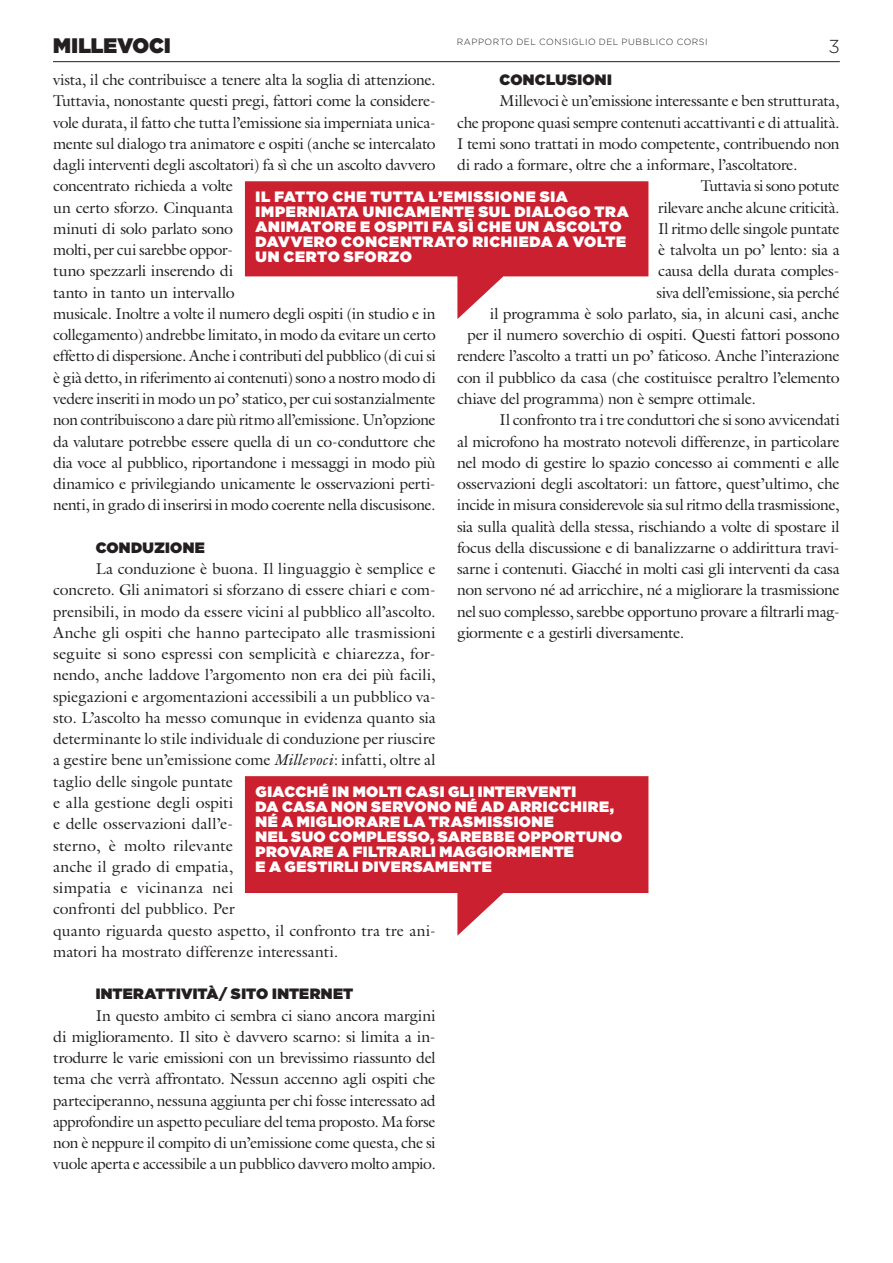
<style>
.page{position:relative;width:893px;height:1263px;background:#fff}
.page>*{position:absolute;margin:0;border:0;box-sizing:border-box;transform-origin:0 0}
.ParagrafoDomandeInte{font:900 21px "Gotham";color:#231f20}
.t1{font:300 18.75px "Gotham";color:#231f20}
.Galliard_10_5_11{font:15.75px/21.3px "Galliard";letter-spacing:-.01em;color:#231f20;text-align:justify}
.Galliard_10_5_11-2{font:15.75px "Galliard";letter-spacing:-.03em;color:#231f20}
.BandieraBaloonGotham{font:900 15px/15px "Gotham";letter-spacing:.035em;color:#fff}
.Galliard_10_5_11-3{font:900 15px "Gotham";letter-spacing:.02em;color:#231f20}
.t2{font:300 9px "Gotham";letter-spacing:.06em;color:#231f20}
.s1{font-style:italic}
</style>
<div class="page">
<hr style="left:53px;top:61px;width:787px;height:1px;background:#231f20">
<svg style="left:245px;top:776px;width:403px;height:160px;fill:#cb202f"></svg>
<svg style="left:245px;top:181px;width:403px;height:138px;fill:#cb202f"></svg>
<p class="ParagrafoDomandeInte" style="left:53px;top:31px;width:119px">MILLEVOCI</p>
<p class="t2" style="left:457px;top:36px;width:252px">RAPPORTO DEL CONSIGLIO DEL PUBBLICO CORSI</p>
<p class="t1" style="left:828px;top:35px;width:13px">3</p>
<p class="Galliard_10_5_11" style="left:53px;top:69px;width:384px;text-align:left">vista, il che contribuisce a tenere alta la soglia di attenzione.<br>Tuttavia, nonostante questi pregi, fattori come la considere&shy;vole durata, il fatto che tutta l’emissione sia imperniata unica&shy;mente sul dialogo tra animatore e ospiti (anche se intercalato dagli interventi degli ascoltatori) fa sì che un ascolto davvero concentrato richieda a volte<br>un certo sforzo. Cinquanta<br>minuti di solo parlato sono<br>molti, per cui sarebbe oppor-<br>tuno spezzarli inserendo di<br>tanto in tanto un intervallo<br>musicale. Inoltre a volte il numero degli ospiti (in studio e in collegamento) andrebbe limitato, in modo da evitare un certo effetto di dispersione. Anche i contributi del pubblico (di cui si è già detto, in riferimento ai contenuti) sono a nostro modo di vedere inseriti in modo un po’ statico, per cui sostanzialmente non contribuiscono a dare più ritmo all’emissione. Un’opzione da valutare potrebbe essere quella di un co-conduttore che dia voce al pubblico, riportandone i messaggi in modo più dinamico e privilegiando unicamente le osservazioni perti&shy;nenti, in grado di inserirsi in modo coerente nella discusisone.</p>
<p class="Galliard_10_5_11-3" style="left:96px;top:537px;width:111px">CONDUZIONE</p>
<p class="Galliard_10_5_11" style="left:53px;top:558px;width:384px;text-align:left;text-indent:43px">La conduzione è buona. Il linguaggio è semplice e concreto. Gli animatori si sforzano di essere chiari e com&shy;prensibili, in modo da essere vicini al pubblico all’ascolto.<br>Anche gli ospiti che hanno partecipato alle trasmissioni seguite si sono espressi con semplicità e chiarezza, for&shy;nendo, anche laddove l’argomento non era dei più facili, spiegazioni e argomentazioni accessibili a un pubblico va&shy;sto. L’ascolto ha messo comunque in evidenza quanto sia determinante lo stile individuale di conduzione per riuscire a gestire bene un’emissione come <span class="s1">Millevoci</span>: infatti, oltre al taglio delle singole puntate<br>e alla gestione degli ospiti<br>e delle osservazioni dall’e-<br>sterno, è molto rilevante<br>anche il grado di empatia,<br>simpatia e vicinanza nei<br>confronti del pubblico. Per<br>quanto riguarda questo aspetto, il confronto tra tre ani&shy;matori ha mostrato differenze interessanti.</p>
<p class="Galliard_10_5_11-3" style="left:96px;top:983px;width:259px">INTERATTIVITÀ/ SITO INTERNET</p>
<p class="Galliard_10_5_11" style="left:53px;top:1004px;width:384px;text-indent:43px">In questo ambito ci sembra ci siano ancora margini di miglioramento. Il sito è davvero scarno: si limita a in&shy;trodurre le varie emissioni con un brevissimo riassunto del tema che verrà affrontato. Nessun accenno agli ospiti che parteciperanno, nessuna aggiunta per chi fosse interessato ad approfondire un aspetto peculiare del tema proposto. Ma forse non è neppure il compito di un’emissione come questa, che si vuole aperta e accessibile a un pubblico davvero molto ampio.</p>
<p class="Galliard_10_5_11-3" style="left:500px;top:69px;width:114px">CONCLUSIONI</p>
<p class="Galliard_10_5_11" style="left:457px;top:90px;width:384px;text-indent:43px">Millevoci è un’emissione interessante e ben strutturata, che propone quasi sempre contenuti accattivanti e di attualità.<br>I temi sono trattati in modo competente, contribuendo non di rado a formare, oltre che a informare, l’ascoltatore.</p>
<p class="Galliard_10_5_11-2" style="left:701px;top:176px;width:140px">Tuttavia si sono potute</p>
<p class="Galliard_10_5_11" style="left:658px;top:196px;width:183px">rilevare anche alcune criticità.</p>
<p class="Galliard_10_5_11-2" style="left:658px;top:219px;width:183px">Il ritmo delle singole puntate</p>
<p class="Galliard_10_5_11" style="left:658px;top:239px;width:183px">è talvolta un po’ lento: sia a</p>
<p class="Galliard_10_5_11" style="left:658px;top:260px;width:183px">causa della durata comples-</p>
<p class="Galliard_10_5_11" style="left:657px;top:281px;width:184px">siva dell’emissione, sia perché</p>
<p class="Galliard_10_5_11" style="left:490px;top:303px;width:351px">il programma è solo parlato, sia, in alcuni casi, anche</p>
<p class="Galliard_10_5_11" style="left:468px;top:324px;width:374px">per il numero soverchio di ospiti. Questi fattori possono</p>
<p class="Galliard_10_5_11" style="left:457px;top:345px;width:384px">rendere l’ascolto a tratti un po’ faticoso. Anche l’interazione</p>
<p class="Galliard_10_5_11" style="left:457px;top:366px;width:384px">con il pubblico da casa (che costituisce peraltro l’elemento</p>
<p class="Galliard_10_5_11" style="left:457px;top:388px;width:300px">chiave del programma) non è sempre ottimale.</p>
<p class="Galliard_10_5_11" style="left:457px;top:409px;width:384px;text-indent:43px">Il confronto tra i tre conduttori che si sono avvicendati al microfono ha mostrato notevoli differenze, in particolare nel modo di gestire lo spazio concesso ai commenti e alle osservazioni degli ascoltatori: un fattore, quest’ultimo, che incide in misura considerevole sia sul ritmo della trasmissione, sia sulla qualità della stessa, rischiando a volte di spostare il focus della discussione e di banalizzarne o addirittura travi&shy;sarne i contenuti. Giacché in molti casi gli interventi da casa non servono né ad arricchire, né a migliorare la trasmissione nel suo complesso, sarebbe opportuno provare a filtrarli mag&shy;giormente e a gestirli diversamente.</p>
<p class="BandieraBaloonGotham" style="left:256px;top:189px;width:375px">IL FATTO CHE TUTTA L’EMISSIONE SIA<br>IMPERNIATA UNICAMENTE SUL DIALOGO TRA<br>ANIMATORE E OSPITI FA SÌ CHE UN ASCOLTO<br>DAVVERO CONCENTRATO RICHIEDA A VOLTE<br>UN CERTO SFORZO</p>
<p class="BandieraBaloonGotham" style="left:256px;top:784px;width:368px">GIACCHÉ IN MOLTI CASI GLI INTERVENTI<br>DA CASA NON SERVONO NÉ AD ARRICCHIRE, NÉ A MIGLIORARE LA TRASMISSIONE<br>NEL SUO COMPLESSO, SAREBBE OPPORTUNO PROVARE A FILTRARLI MAGGIORMENTE<br>E A GESTIRLI DIVERSAMENTE</p>
</div>
